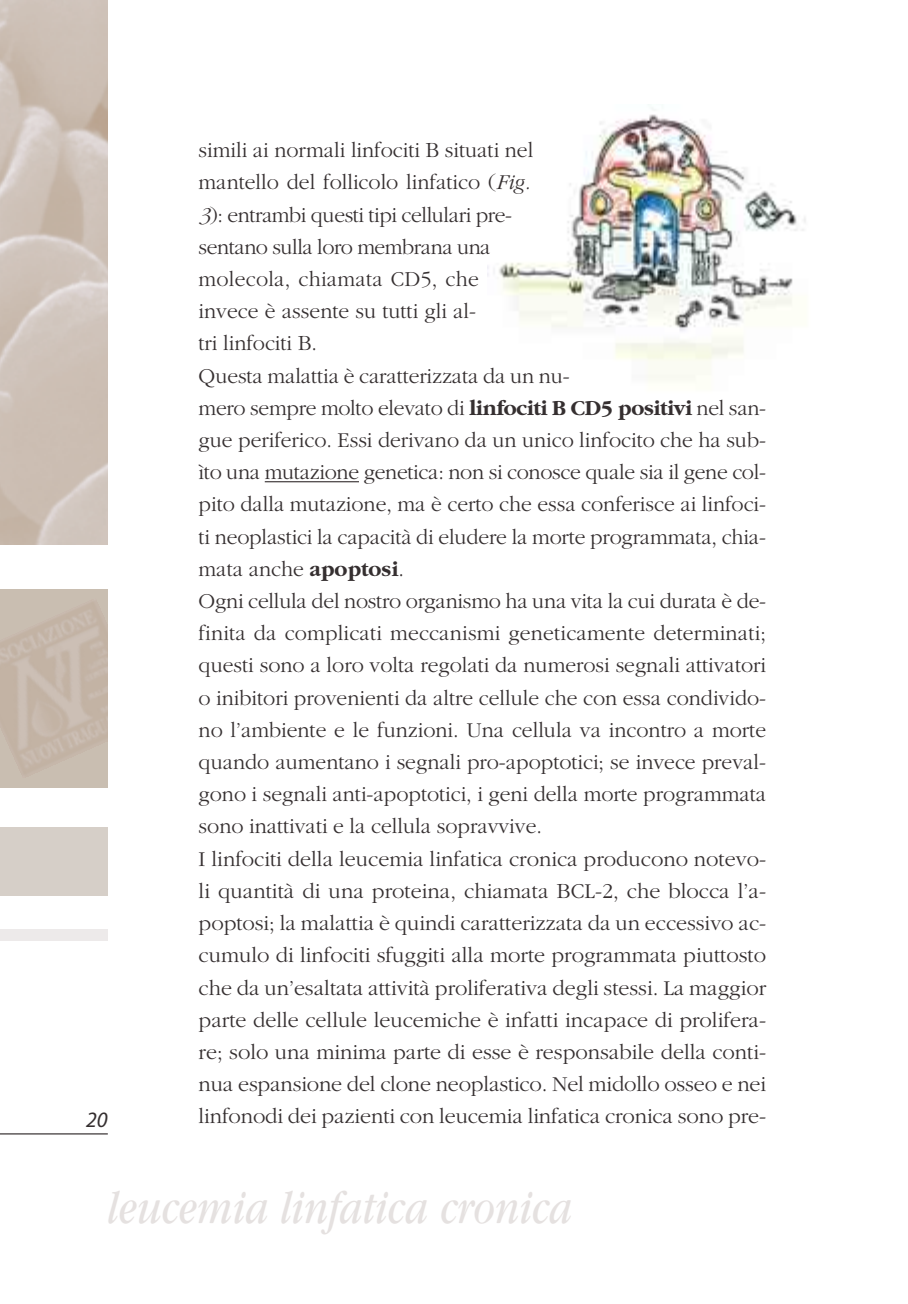
<style>
.page{position:relative;width:908px;height:1304px;background:#fff}
.page>*{position:absolute;margin:0;border:0;box-sizing:border-box;transform-origin:0 0}
.t1{font:italic 50px "Garamond";color:#e5e1e0;scale:.8 1}
.t2{font:300 22px/32.2px "Garamond";color:#352f30}
.t3{font:italic 22px "Myriad";color:#352f30}
.s1{font-style:italic}
.s2{font-weight:700}
</style>
<div class="page">
<img style="left:487px;top:107px;width:319px;height:275px">
<hr style="left:265px;top:481px;width:94px;height:1px;background:#352f30">
<hr style="left:0;top:1133px;width:108px;height:1px;background:#352f30">
<img style="left:0;top:0;width:108px;height:544px">
<div style="left:0;top:590px;width:108px;height:198px;background:#c9beb1"></div>
<div style="left:0;top:828px;width:108px;height:68px;background:#d6cfc8"></div>
<div style="left:0;top:930px;width:108px;height:11px;background:#edeaea"></div>
<p class="t2" style="left:198px;top:136px;width:568px">simili ai normali linfociti B situati nel<br>mantello del follicolo linfatico (<span class="s1">Fig.<br>3</span>): entrambi questi tipi cellulari pre-<br>sentano sulla loro membrana una<br>molecola, chiamata CD5, che<br>invece è assente su tutti gli al-<br>tri linfociti B.<br>Questa malattia è caratterizzata da un nu-<br>mero sempre molto elevato di <span class="s2">linfociti B CD5 positivi</span> nel san&shy;gue periferico. Essi derivano da un unico linfocito che ha sub&shy;ìto una mutazione genetica: non si conosce quale sia il gene col&shy;pito dalla mutazione, ma è certo che essa conferisce ai linfoci&shy;ti neoplastici la capacità di eludere la morte programmata, chia&shy;mata anche <span class="s2">apoptosi</span>.<br>Ogni cellula del nostro organismo ha una vita la cui durata è de&shy;finita da complicati meccanismi geneticamente determinati; questi sono a loro volta regolati da numerosi segnali attivatori o inibitori provenienti da altre cellule che con essa condivido&shy;no l’ambiente e le funzioni. Una cellula va incontro a morte quando aumentano i segnali pro-apoptotici; se invece preval&shy;gono i segnali anti-apoptotici, i geni della morte programmata sono inattivati e la cellula sopravvive.<br>I linfociti della leucemia linfatica cronica producono notevo&shy;li quantità di una proteina, chiamata BCL-2, che blocca l’a&shy;poptosi; la malattia è quindi caratterizzata da un eccessivo ac&shy;cumulo di linfociti sfuggiti alla morte programmata piuttosto che da un’esaltata attività proliferativa degli stessi. La maggior parte delle cellule leucemiche è infatti incapace di prolifera&shy;re; solo una minima parte di esse è responsabile della conti&shy;nua espansione del clone neoplastico. Nel midollo osseo e nei</p>
<p class="t3" style="left:86px;top:1111px;width:23px">20</p>
<p class="t2" style="left:198px;top:1102px;width:568px">linfonodi dei pazienti con leucemia linfatica cronica sono pre-</p>
<h1 class="t1" style="left:108px;top:1191px;width:582px">leucemia linfatica cronica</h1>
</div>
